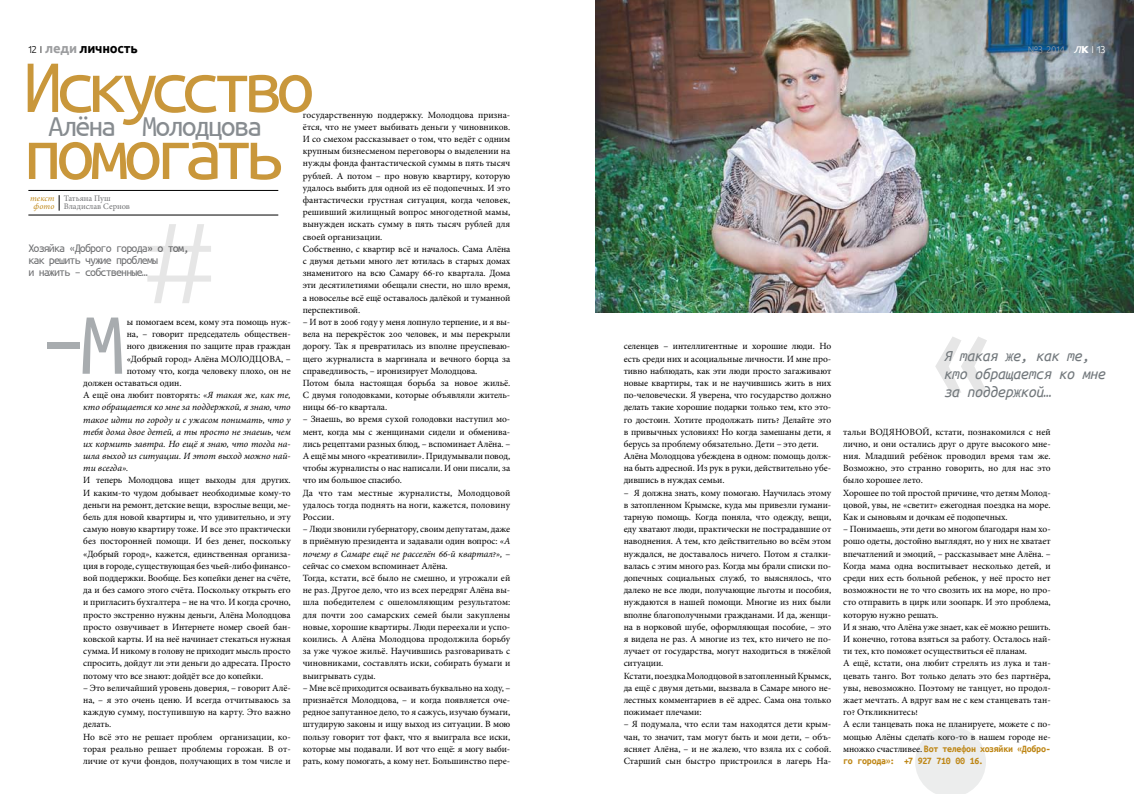
<style>
.page{position:relative;width:1134px;height:794px;background:#fff}
.page>*{position:absolute;margin:0;border:0;box-sizing:border-box;transform-origin:0 0}
.t1{font:135.6px "Ubuntu Condensed";color:#000}
.t2{font:300 114.1px "Ubuntu";color:#000}
.t3{font:90.8px "Ubuntu Mono";color:#a8acaf}
.t4{font:78px/67px "Ubuntu Mono";letter-spacing:-.1em;color:#c9973b}
.t5{font:30px "Ubuntu Mono";letter-spacing:-.065em;color:#878c90}
.t6{font:italic 16px/18px "Ubuntu Mono";letter-spacing:-.02em;color:#73797d}
.t7{font:700 13px "Ubuntu";letter-spacing:-.02em;color:#000}
.t8{font:12px/12.2px "Ubuntu Mono";letter-spacing:-.07em;color:#707173}
.t9{font:700 10px/12.2px "Ubuntu Mono";letter-spacing:-.025em;color:#be8615}
.t10{font:9.5px/12.2px "Minion Pro";letter-spacing:-.01em;color:#000}
.t11{font:italic 9.5px "Minion Pro";color:#000}
.t12{font:300 9.5px "Ubuntu";color:#9c9d9f}
.t13{font:8.5px/8px "Minion Pro";letter-spacing:-.005em;color:#707173}
.t14{font:italic 8.5px/8px "Minion Pro";letter-spacing:.005em;color:#be8615;text-align:center}
.s1{font-weight:300;font-size:10px}
.s2{color:#9c9d9f}
.s3{font-style:italic}
.s4{font-size:10px}
.s5{font-weight:400;font-style:italic;font-size:13px;color:#fff}
.s6{font-weight:700;font-size:13px;color:#fff}
.s7{font-size:10px;color:#fff}
.s8{font-family:"Minion Pro";font-weight:400;font-size:9.5px;color:#000}
</style>
<div class="page">
<img style="left:595px;top:0;width:539px;height:313px">
<svg style="left:915px;top:726px;width:71px;height:68px"></svg>
<svg style="left:59px;top:195px;width:1px;height:16px"></svg>
<hr style="left:28px;top:190px;width:250px;height:1px;background:#000">
<hr style="left:28px;top:215px;width:250px;height:1px;background:#000">
<h3 class="t7" style="left:28px;top:40px;width:111px"><span class="s1">12 ı</span> <span class="s2">леди</span> личность</h3>
<h3 class="t4" style="left:23px;top:53px;width:293px">Искусство помогать</h3>
<p class="t10" style="left:303px;top:109px;width:209px">государственную поддержку. Молодцова призна&shy;ётся, что не умеет выбивать деньги у чиновников.<br>И со смехом рассказывает о том, что ведёт с одним крупным бизнесменом переговоры о выделении на нужды фонда фантастической суммы в пять тысяч рублей. А потом – про новую квартиру, которую удалось выбить для одной из её подопечных. И это фантастически грустная ситуация, когда человек, решивший жилищный вопрос многодетной мамы, вынужден искать сумму в пять тысяч рублей для своей организации.<br>Собственно, с квартир всё и началось. Сама Алёна с двумя детьми много лет ютилась в старых домах знаменитого на всю Самару 66-го квартала. Дома эти десятилетиями обещали снести, но шло время, а новоселье всё ещё оставалось далёкой и туманной перспективой.</p>
<p class="t10" style="left:303px;top:316px;width:209px">– И вот в 2006 году у меня лопнуло терпение, и я вы&shy;вела на перекрёсток 200 человек, и мы перекрыли дорогу. Так я превратилась из вполне преуспеваю&shy;щего журналиста в маргинала и вечного борца за справедливость, – иронизирует Молодцова.<br>Потом была настоящая борьба за новое жильё.<br>С двумя голодовками, которые объявляли житель&shy;ницы 66-го квартала.</p>
<p class="t10" style="left:303px;top:413px;width:209px">– Знаешь, во время сухой голодовки наступил мо&shy;мент, когда мы с женщинами сидели и обменива&shy;лись рецептами разных блюд, – вспоминает Алёна. – А ещё мы много «креативили». Придумывали повод, чтобы журналисты о нас написали. И они писали, за что им большое спасибо.<br>Да что там местные журналисты, Молодцовой удалось тогда поднять на ноги, кажется, половину России.</p>
<p class="t10" style="left:303px;top:523px;width:209px">– Люди звонили губернатору, своим депутатам, даже в приёмную президента и задавали один вопрос: <span class="s3">«А почему в Самаре ещё не расселён 66-й квартал?»,</span> – сейчас со смехом вспоминает Алёна.<br>Тогда, кстати, всё было не смешно, и угрожали ей не раз. Другое дело, что из всех передряг Алёна вы&shy;шла победителем с ошеломляющим результатом: для почти 200 самарских семей были закуплены новые, хорошие квартиры. Люди переехали и успо&shy;коились. А Алёна Молодцова продолжила борьбу за уже чужое жильё. Научившись разговаривать с чиновниками, составлять иски, собирать бумаги и выигрывать суды.</p>
<p class="t10" style="left:303px;top:681px;width:209px;text-align:justify">– Мне всё приходится осваивать буквально на ходу, – признаётся Молодцова, – и когда появляется оче&shy;редное запутанное дело, то я сажусь, изучаю бумаги, штудирую законы и ищу выход из ситуации. В мою пользу говорит тот факт, что я выиграла все иски, которые мы подавали. И вот что ещё: я могу выби&shy;рать, кому помогать, а кому нет. Большинство пере-</p>
<h3 class="t5" style="left:48px;top:111px;width:215px">Алёна Молодцова</h3>
<p class="t13" style="left:64px;top:194px;width:68px">Татьяна Пуш<br>Владислав Сернов</p>
<p class="t14" style="left:30px;top:194px;width:26px">текст фото</p>
<p class="t8" style="left:28px;top:242px;width:162px">Хозяйка «Доброго города» о том, как решить чужие проблемы<br>и нажить – собственные…</p>
<h2 class="t2" style="left:142px;top:194px;width:76px">#</h2>
<h3 class="t3" style="left:40px;top:298px;width:86px">–М</h3>
<p class="t10" style="left:127px;top:316px;width:165px">ы помогаем всем, кому эта помощь нуж-</p>
<p class="t10" style="left:127px;top:328px;width:165px">на, – говорит председатель обществен-</p>
<p class="t10" style="left:127px;top:340px;width:165px">ного движения по защите прав граждан</p>
<p class="t10" style="left:127px;top:352px;width:165px">«Добрый город» Алёна Молодцова, –</p>
<p class="t10" style="left:127px;top:365px;width:165px">потому что, когда человеку плохо, он не</p>
<p class="t10" style="left:83px;top:377px;width:100px">должен оставаться один.</p>
<p class="t10" style="left:83px;top:389px;width:209px">А ещё она любит повторять: <span class="s3">«Я такая же, как те,</span></p>
<p class="t11" style="left:83px;top:401px;width:209px">кто обращается ко мне за поддержкой, я знаю, что</p>
<p class="t11" style="left:83px;top:413px;width:209px">такое идти по городу и с ужасом понимать, что у</p>
<p class="t11" style="left:83px;top:425px;width:209px">тебя дома двое детей, а ты просто не знаешь, чем</p>
<p class="t11" style="left:83px;top:437px;width:209px">их кормить завтра. Но ещё я знаю, что тогда на-</p>
<p class="t11" style="left:83px;top:449px;width:209px">шла выход из ситуации. И этот выход можно най-</p>
<p class="t11" style="left:83px;top:462px;width:47px">ти всегда».</p>
<p class="t10" style="left:83px;top:474px;width:209px;text-align:justify">И теперь Молодцова ищет выходы для других.<br>И каким-то чудом добывает необходимые кому-то деньги на ремонт, детские вещи, взрослые вещи, ме&shy;бель для новой квартиры и, что удивительно, и эту самую новую квартиру тоже. И все это практически без посторонней помощи. И без денег, поскольку «Добрый город», кажется, единственная организа&shy;ция в городе, существующая без чьей-либо финансо&shy;вой поддержки. Вообще. Без копейки денег на счёте, да и без самого этого счёта. Поскольку открыть его и пригласить бухгалтера – не на что. И когда срочно, просто экстренно нужны деньги, Алёна Молодцова просто озвучивает в Интернете номер своей бан&shy;ковской карты. И на неё начинает стекаться нужная сумма. И никому в голову не приходит мысль просто спросить, дойдут ли эти деньги до адресата. Просто потому что все знают: дойдёт все до копейки.</p>
<p class="t10" style="left:83px;top:681px;width:209px">– Это величайший уровень доверия, – говорит Алё&shy;на, – я это очень ценю. И всегда отчитываюсь за каждую сумму, поступившую на карту. Это важно делать.<br>Но всё это не решает проблем организации, ко&shy;торая реально решает проблемы горожан. В от&shy;личие от кучи фондов, получающих в том числе и</p>
<p class="t12" style="left:1028px;top:44px;width:79px">№3 2014 <span class="s4">ı</span> <span class="s5">л</span><span class="s6">к</span> <span class="s7">ı 13</span></p>
<p class="t10" style="left:624px;top:340px;width:209px">селенцев – интеллигентные и хорошие люди. Но есть среди них и асоциальные личности. И мне про&shy;тивно наблюдать, как эти люди просто загаживают новые квартиры, так и не научившись жить в них по-человечески. Я уверена, что государство должно делать такие хорошие подарки только тем, кто это&shy;го достоин. Хотите продолжать пить? Делайте это в привычных условиях! Но когда замешаны дети, я берусь за проблему обязательно. Дети – это дети.<br>Алёна Молодцова убеждена в одном: помощь долж&shy;на быть адресной. Из рук в руки, действительно убе&shy;дившись в нуждах семьи.</p>
<p class="t10" style="left:624px;top:486px;width:209px">– Я должна знать, кому помогаю. Научилась этому в затопленном Крымске, куда мы привезли гумани&shy;тарную помощь. Когда поняла, что одежду, вещи, еду хватают люди, практически не пострадавшие от наводнения. А тем, кто действительно во всём этом нуждался, не доставалось ничего. Потом я сталки&shy;валась с этим много раз. Когда мы брали списки по&shy;допечных социальных служб, то выяснялось, что далеко не все люди, получающие льготы и пособия, нуждаются в нашей помощи. Многие из них были вполне благополучными гражданами. И да, женщи&shy;на в норковой шубе, оформляющая пособие, – это я видела не раз. А многие из тех, кто ничего не по&shy;лучает от государства, могут находиться в тяжёлой ситуации.<br>Кстати, поездка Молодцовой в затопленный Крымск, да ещё с двумя детьми, вызвала в Самаре много не&shy;лестных комментариев в её адрес. Сама она только пожимает плечами:</p>
<p class="t10" style="left:624px;top:718px;width:209px;text-align:justify">– Я подумала, что если там находятся дети крым&shy;чан, то значит, там могут быть и мои дети, – объ&shy;ясняет Алёна, – и не жалею, что взяла их с собой.<br>Старший сын быстро пристроился в лагерь На-</p>
<h1 class="t1" style="left:931px;top:273px;width:63px">«</h1>
<h3 class="t6" style="left:944px;top:347px;width:163px">Я такая же, как те, кто обращается ко мне за поддержкой…</h3>
<p class="t10" style="left:843px;top:425px;width:209px;text-indent:59px">овой, кстати, познакомился с ней лично, и они остались друг о друге высокого мне&shy;ния. Младший ребёнок проводил время там же.<br>Возможно, это странно говорить, но для нас это было хорошее лето.<br>Хорошее по той простой причине, что детям Молод&shy;цовой, увы, не «светит» ежегодная поездка на море.<br>Как и сыновьям и дочкам её подопечных.</p>
<p class="t10" style="left:843px;top:523px;width:209px">– Понимаешь, эти дети во многом благодаря нам хо&shy;рошо одеты, достойно выглядят, но у них не хватает впечатлений и эмоций, – рассказывает мне Алёна. – Когда мама одна воспитывает несколько детей, и среди них есть больной ребенок, у неё просто нет возможности не то что свозить их на море, но про&shy;сто отправить в цирк или зоопарк. И это проблема, которую нужно решать.<br>И я знаю, что Алёна уже знает, как её можно решить.<br>И конечно, готова взяться за работу. Осталось най&shy;ти тех, кто поможет осуществиться её планам.<br>А ещё, кстати, она любит стрелять из лука и тан&shy;цевать танго. Вот только делать это без партнёра, увы, невозможно. Поэтому не танцует, но продол&shy;жает мечтать. А вдруг вам не с кем станцевать тан&shy;го? Откликнитесь!<br>А если танцевать пока не планируете, можете с по&shy;мощью Алёны сделать кого-то в нашем городе не-</p>
<p class="t9" style="left:843px;top:742px;width:209px"><span class="s8">множко счастливее.</span> Вот телефон хозяйки «Добро&shy;го города»: +7 927 710 00 16.</p>
<p class="t10" style="left:843px;top:425px;width:47px">тальи Водян</p>
</div>
